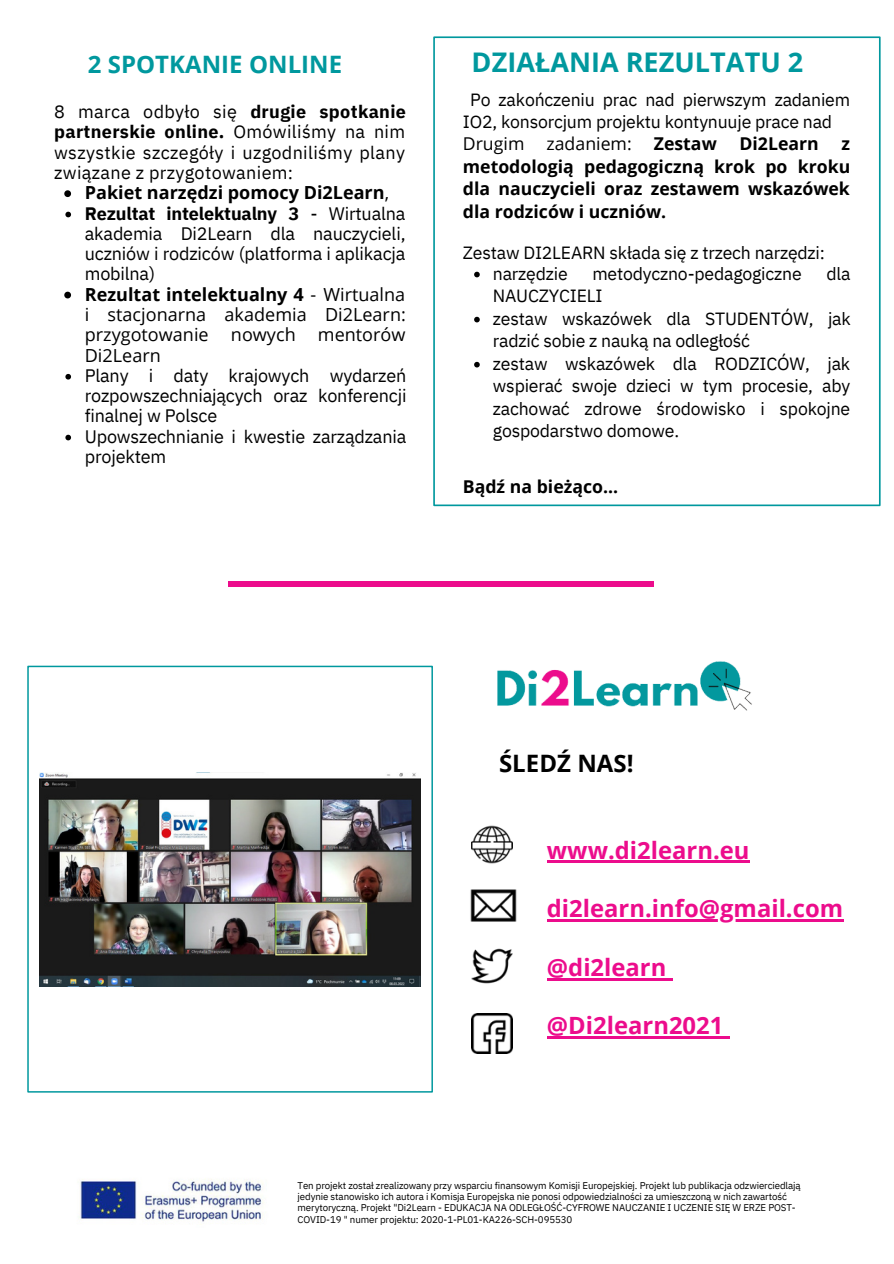
<style>
.page{position:relative;width:894px;height:1264px;background:#fff}
.page>*{position:absolute;margin:0;border:0;box-sizing:border-box;transform-origin:0 0}
.t1{font:700 27px "Open Sans";color:#00989e}
.t2{font:700 24px "Open Sans";color:#00989e}
.t3{font:700 24px "Open Sans";letter-spacing:.005em;color:#000}
.t4{font:700 23.7px "Open Sans";color:#ec0c8c}
.t5{font:18px/20.2px "IBM Plex Sans";letter-spacing:-.01em;color:#000;text-align:justify}
.t6{font:18px/20.2px "Open Sans";color:#000;text-align:justify}
.t7{font:700 18px "Open Sans";color:#000}
.t8{font:17.7px/22.5px "IBM Plex Sans";letter-spacing:-.01em;color:#000}
.t9{font:700 17.7px/22.5px "Open Sans";color:#000;text-align:justify}
.t10{font:17.7px "Open Sans";color:#000}
.t11{font:9.75px/11.2px "IBM Plex Sans";letter-spacing:-.01em;color:#000}
.s1{font-weight:700}
.s2{font-weight:400}
</style>
<div class="page">
<div style="left:27px;top:665px;width:406px;height:427px;border:2px solid #00989e"></div>
<img style="left:40px;top:772px;width:380px;height:214px">
<div style="left:228px;top:581px;width:425px;height:6px;background:#ec0c8c"></div>
<img style="left:79px;top:1179px;width:185px;height:43px">
<img style="left:497px;top:661px;width:255px;height:50px">
<img style="left:471px;top:825px;width:41px;height:39px">
<img style="left:470px;top:889px;width:47px;height:33px">
<img style="left:471px;top:948px;width:41px;height:36px">
<img style="left:471px;top:1013px;width:41px;height:40px">
<div style="left:433px;top:36px;width:447px;height:470px;border:2px solid #00989e"></div>
<svg style="left:474px;top:272px;width:5px;height:5px"></svg>
<svg style="left:474px;top:317px;width:5px;height:5px"></svg>
<svg style="left:474px;top:362px;width:5px;height:5px"></svg>
<hr style="left:546px;top:860px;width:203px;height:3px;background:#ec0c8c">
<hr style="left:546px;top:919px;width:296px;height:2px;background:#ec0c8c">
<hr style="left:546px;top:977px;width:120px;height:3px;background:#ec0c8c">
<svg style="left:666px;top:978px;width:6px;height:2px"></svg>
<hr style="left:546px;top:1036px;width:177px;height:2px;background:#ec0c8c">
<svg style="left:723px;top:1036px;width:6px;height:2px"></svg>
<svg style="left:64px;top:190px;width:7px;height:7px"></svg>
<svg style="left:65px;top:212px;width:6px;height:5px"></svg>
<svg style="left:64px;top:292px;width:7px;height:6px"></svg>
<svg style="left:65px;top:374px;width:6px;height:5px"></svg>
<svg style="left:65px;top:435px;width:6px;height:5px"></svg>
<p class="t2" style="left:88px;top:47px;width:256px">2 SPOTKANIE ONLINE</p>
<p class="t5" style="left:54px;top:101px;width:353px">8 marca odbyło się <span class="s1">drugie spotkanie partnerskie online.</span> Omówiliśmy na nim wszystkie szczegóły i uzgodniliśmy plany związane z przygotowaniem:</p>
<p class="t7" style="left:85px;top:180px;width:306px">Pakiet narzędzi pomocy Di2Learn<span class="s2">,</span></p>
<p class="t5" style="left:85px;top:203px;width:322px"><span class="s1">Rezultat intelektualny 3</span> - Wirtualna akademia Di2Learn dla nauczycieli, uczniów i rodziców (platforma i aplikacja mobilna)</p>
<p class="t6" style="left:85px;top:283px;width:322px"><span class="s1">Rezultat intelektualny 4</span> - Wirtualna i stacjonarna akademia Di2Learn: przygotowanie nowych mentorów Di2Learn</p>
<p class="t5" style="left:85px;top:365px;width:323px">Plany i daty krajowych wydarzeń rozpowszechniających oraz konferencji finalnej w Polsce</p>
<p class="t5" style="left:85px;top:426px;width:323px">Upowszechnianie i kwestie zarządzania projektem</p>
<p class="t1" style="left:471px;top:43px;width:333px">DZIAŁANIA REZULTATU 2</p>
<p class="t8" style="left:462px;top:89px;width:389px;line-height:21.5px;text-indent:7px">Po zakończeniu prac nad pierwszym zadaniem<br>IO2, konsorcjum projektu kontynuuje prace nad</p>
<p class="t10" style="left:462px;top:131px;width:255px">Drugim zadaniem: <span class="s1">Zestaw</span></p>
<p class="t9" style="left:739px;top:132px;width:81px">Di2Learn</p>
<p class="t9" style="left:462px;top:132px;width:389px;text-indent:378px">z metodologią pedagogiczną krok po kroku dla nauczycieli oraz zestawem wskazówek dla rodziców i uczniów.</p>
<p class="t8" style="left:462px;top:241px;width:363px">Zestaw DI2LEARN składa się z trzech narzędzi:</p>
<p class="t8" style="left:492px;top:262px;width:76px">narzędzie</p>
<p class="t8" style="left:592px;top:262px;width:211px">metodyczno-pedagogiczne</p>
<p class="t8" style="left:826px;top:262px;width:26px">dla</p>
<p class="t8" style="left:492px;top:284px;width:111px">NAUCZYCIELI</p>
<p class="t8" style="left:492px;top:307px;width:359px">zestaw wskazówek dla STUDENTÓW, jak radzić sobie z nauką na odległość</p>
<p class="t8" style="left:492px;top:352px;width:359px;text-align:justify">zestaw wskazówek dla RODZICÓW, jak wspierać swoje dzieci w tym procesie, aby zachować zdrowe środowisko i spokojne gospodarstwo domowe.</p>
<p class="t9" style="left:462px;top:474px;width:157px">Bądź na bieżąco...</p>
<p class="t3" style="left:499px;top:746px;width:136px">ŚLEDŹ NAS!</p>
<p class="t4" style="left:546px;top:833px;width:204px">www.di2learn.eu</p>
<p class="t4" style="left:546px;top:891px;width:297px">di2learn.info@gmail.com</p>
<p class="t4" style="left:546px;top:950px;width:121px">@di2learn</p>
<p class="t4" style="left:546px;top:1008px;width:178px">@Di2learn2021</p>
<p class="t11" style="left:297px;top:1179px;width:504px">Ten projekt został zrealizowany przy wsparciu finansowym Komisji Europejskiej. Projekt lub publikacja odzwierciedlają jedynie stanowisko ich autora i Komisja Europejska nie ponosi odpowiedzialności za umieszczoną w nich zawartość merytoryczną. Projekt "Di2Learn - EDUKACJA NA ODLEGŁOŚĆ-CYFROWE NAUCZANIE I UCZENIE SIĘ W ERZE POST-COVID-19 " numer projektu: 2020-1-PL01-KA226-SCH-095530</p>
</div>
